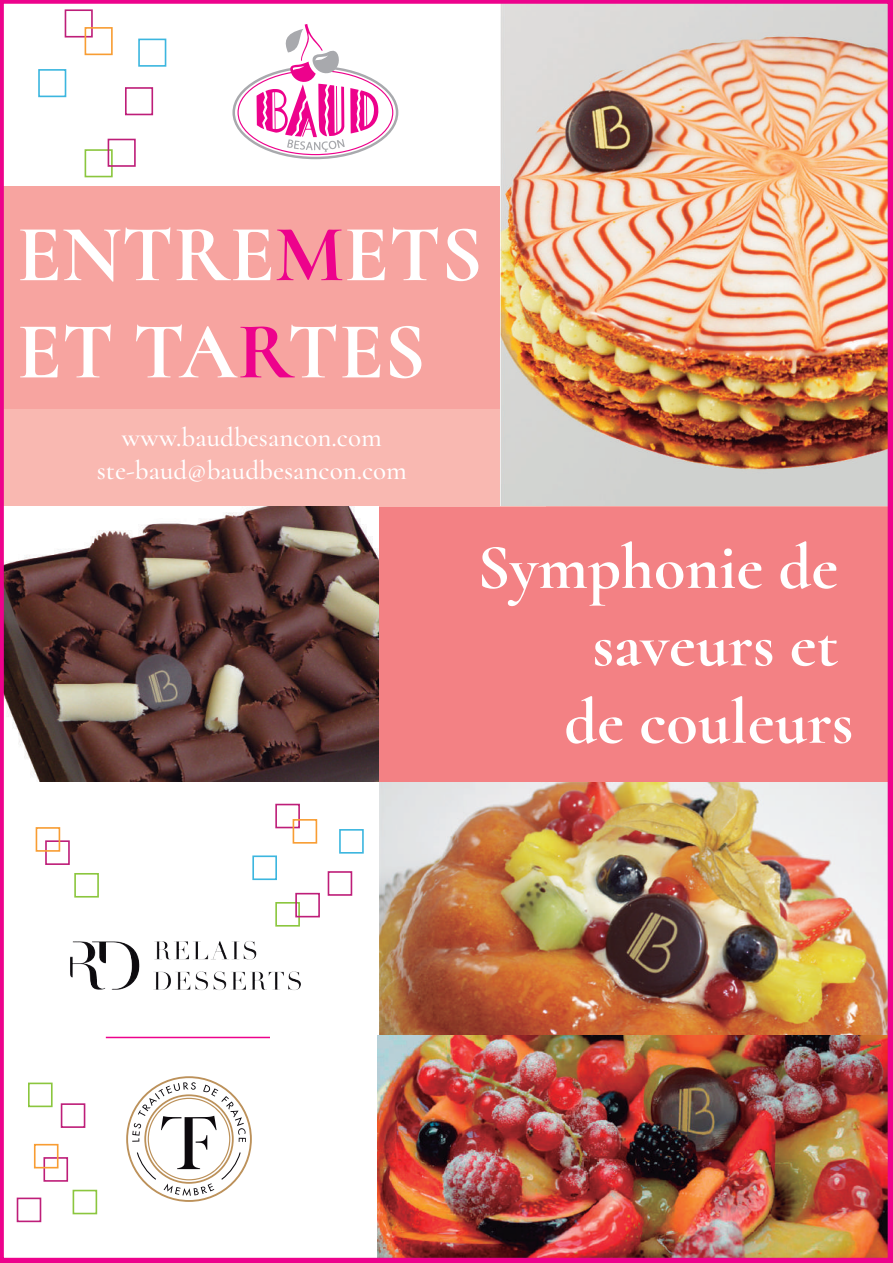
<style>
.page{position:relative;width:893px;height:1263px;background:#fff}
.page>*{position:absolute;margin:0;border:0;box-sizing:border-box;transform-origin:0 0}
.t1{font:700 81px/97.2px "Cormorant";color:#fff}
.t2{font:700 64.5px/77.4px "Cormorant";color:#fff;text-align:right}
.t3{font:500 27px/32.4px "Cormorant";color:#fff;text-align:center}
.s1{color:#ed028c}
</style>
<div class="page">
<img style="left:0;top:0;width:893px;height:1263px">
<div style="left:43px;top:1157px;width:25px;height:25px;border:2px solid #be1e79"></div>
<div style="left:73px;top:1190px;width:24px;height:24px;border:2px solid #8bc63e"></div>
<div style="left:17px;top:1197px;width:24px;height:25px;border:2px solid #be1e79"></div>
<div style="left:61px;top:1103px;width:24px;height:25px;border:2px solid #be1e79"></div>
<div style="left:34px;top:1144px;width:25px;height:24px;border:2px solid #f89d33"></div>
<div style="left:28px;top:1082px;width:25px;height:25px;border:2px solid #8bc63e"></div>
<div style="left:275px;top:804px;width:25px;height:24px;border:2px solid #be1e79"></div>
<div style="left:320px;top:842px;width:23px;height:23px;background:#fff"></div>
<div style="left:328px;top:871px;width:24px;height:25px;border:2px solid #be1e79"></div>
<div style="left:340px;top:831px;width:23px;height:23px;background:#fff"></div>
<div style="left:339px;top:829px;width:25px;height:25px;border:2px solid #3cb6df"></div>
<svg style="left:126px;top:1120px;width:126px;height:82px"></svg>
<img style="left:31px;top:810px;width:310px;height:310px">
<div style="left:45px;top:840px;width:25px;height:25px;border:2px solid #be1e79"></div>
<div style="left:74px;top:873px;width:25px;height:24px;border:2px solid #8bc63e"></div>
<div style="left:36px;top:827px;width:24px;height:25px;border:2px solid #f89d33"></div>
<h1 class="t1" style="left:17px;top:205px;width:467px">ENTRE<span class="s1">M</span>ETS<br>ET TA<span class="s1">R</span>TES</h1>
<p class="t3" style="left:97px;top:421px;width:312px">www.baudbesancon.com ste-baud@baudbesancon.com</p>
<h2 class="t2" style="left:477px;top:528px;width:378px">Symphonie de saveurs et<br>de couleurs</h2>
</div>
